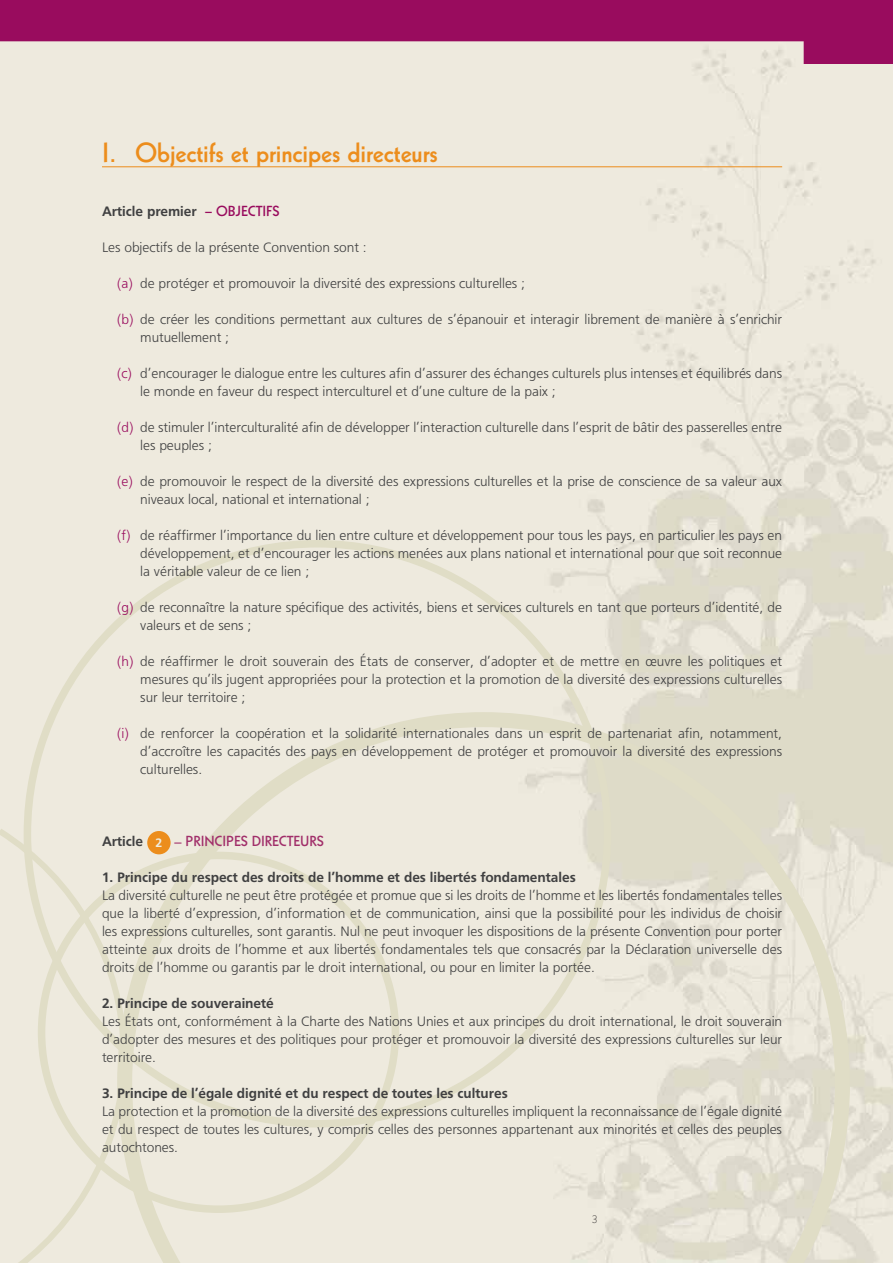
<style>
.page{position:relative;width:893px;height:1263px;background:#fff}
.page>*{position:absolute;margin:0;border:0;box-sizing:border-box;transform-origin:0 0}
.t1{font:27px "Geometric 231 BT Bold C";letter-spacing:-.005em;color:#ec8d1c}
.t2{font:300 14.25px/18px "Frugal Sans";letter-spacing:-.005em;color:#404041;text-align:justify}
.t3{font:700 14.25px "Frugal Sans";letter-spacing:-.005em;color:#404041}
.t4{font:14.25px "Geometric 231 BT Bold C";letter-spacing:-.005em;color:#a12f6a}
.t5{font:12px "Geometric 231 BT Light C";color:#231f20}
.s1{color:#990c5e}
.s2{font-family:"Geometric 231 BT Bold C";font-weight:400;color:#990c5e}
.s3{font-family:"Frugal Sans";font-weight:700;color:#404041}
.s4{font-family:"Frugal Sans";font-weight:700;font-size:12.75px;color:#eeecdf}
</style>
<div class="page">
<svg style="left:0;top:0;width:893px;height:64px;background:#b45286"></svg>
<svg style="left:0;top:823px;width:117px;height:440px;background:#ece8da"></svg>
<svg style="left:117px;top:712px;width:733px;height:551px;background:#e9e6d8"></svg>
<hr style="left:102px;top:166px;width:680px;height:1px;background:#ec8d1c">
<div style="left:147px;top:831px;width:24px;height:23px;background:#ec8d1c;border-radius:50%"></div>
<h1 class="t1" style="left:102px;top:143px;width:337px">I. Objectifs et principes directeurs</h1>
<p class="t3" style="left:102px;top:206px;width:179px">Article premier <span class="s1">–</span> <span class="s2">OBJECTIFS</span></p>
<p class="t2" style="left:102px;top:239px;width:266px">Les objectifs de la présente Convention sont :</p>
<p class="t2" style="left:117px;top:275px;width:409px"><span class="s1">(a)</span> de protéger et promouvoir la diversité des expressions culturelles ;</p>
<p class="t2" style="left:140px;top:311px;width:643px;text-indent:-23px"><span class="s1">(b)</span> de créer les conditions permettant aux cultures de s’épanouir et interagir librement de manière à s’enrichir mutuellement ;</p>
<p class="t2" style="left:140px;top:365px;width:643px;text-indent:-23px"><span class="s1">(c)</span> d’encourager le dialogue entre les cultures afin d’assurer des échanges culturels plus intenses et équilibrés dans le monde en faveur du respect interculturel et d’une culture de la paix ;</p>
<p class="t2" style="left:140px;top:419px;width:643px;text-indent:-23px"><span class="s1">(d)</span> de stimuler l’interculturalité afin de développer l’interaction culturelle dans l’esprit de bâtir des passerelles entre les peuples ;</p>
<p class="t2" style="left:140px;top:473px;width:643px;text-indent:-23px"><span class="s1">(e)</span> de promouvoir le respect de la diversité des expressions culturelles et la prise de conscience de sa valeur aux niveaux local, national et international ;</p>
<p class="t2" style="left:140px;top:527px;width:643px;text-indent:-23px"><span class="s1">(f)</span> de réaffirmer l’importance du lien entre culture et développement pour tous les pays, en particulier les pays en développement, et d’encourager les actions menées aux plans national et international pour que soit reconnue la véritable valeur de ce lien ;</p>
<p class="t2" style="left:140px;top:599px;width:643px;text-indent:-23px"><span class="s1">(g)</span> de reconnaître la nature spécifique des activités, biens et services culturels en tant que porteurs d’identité, de valeurs et de sens ;</p>
<p class="t2" style="left:140px;top:653px;width:643px;text-indent:-23px"><span class="s1">(h)</span> de réaffirmer le droit souverain des États de conserver, d’adopter et de mettre en œuvre les politiques et mesures qu’ils jugent appropriées pour la protection et la promotion de la diversité des expressions culturelles sur leur territoire ;</p>
<p class="t2" style="left:140px;top:725px;width:643px;text-indent:-23px"><span class="s1">(i)</span> de renforcer la coopération et la solidarité internationales dans un esprit de partenariat afin, notamment, d’accroître les capacités des pays en développement de protéger et promouvoir la diversité des expressions culturelles.</p>
<p class="t4" style="left:102px;top:836px;width:223px"><span class="s3">Article</span> <span class="s4">2</span> – PRINCIPES DIRECTEURS</p>
<p class="t3" style="left:102px;top:872px;width:475px">1. Principe du respect des droits de l’homme et des libertés fondamentales</p>
<p class="t2" style="left:102px;top:887px;width:682px">La diversité culturelle ne peut être protégée et promue que si les droits de l’homme et les libertés fondamentales telles que la liberté d’expression, d’information et de communication, ainsi que la possibilité pour les individus de choisir les expressions culturelles, sont garantis. Nul ne peut invoquer les dispositions de la présente Convention pour porter atteinte aux droits de l’homme et aux libertés fondamentales tels que consacrés par la Déclaration universelle des droits de l’homme ou garantis par le droit international, ou pour en limiter la portée.</p>
<p class="t3" style="left:102px;top:998px;width:173px">2. Principe de souveraineté</p>
<p class="t2" style="left:102px;top:1013px;width:682px">Les États ont, conformément à la Charte des Nations Unies et aux principes du droit international, le droit souverain d’adopter des mesures et des politiques pour protéger et promouvoir la diversité des expressions culturelles sur leur territoire.</p>
<p class="t3" style="left:102px;top:1088px;width:407px">3. Principe de l’égale dignité et du respect de toutes les cultures</p>
<p class="t2" style="left:102px;top:1103px;width:681px">La protection et la promotion de la diversité des expressions culturelles impliquent la reconnaissance de l’égale dignité et du respect de toutes les cultures, y compris celles des personnes appartenant aux minorités et celles des peuples autochtones.</p>
<p class="t5" style="left:591px;top:1215px;width:8px">3</p>
</div>
